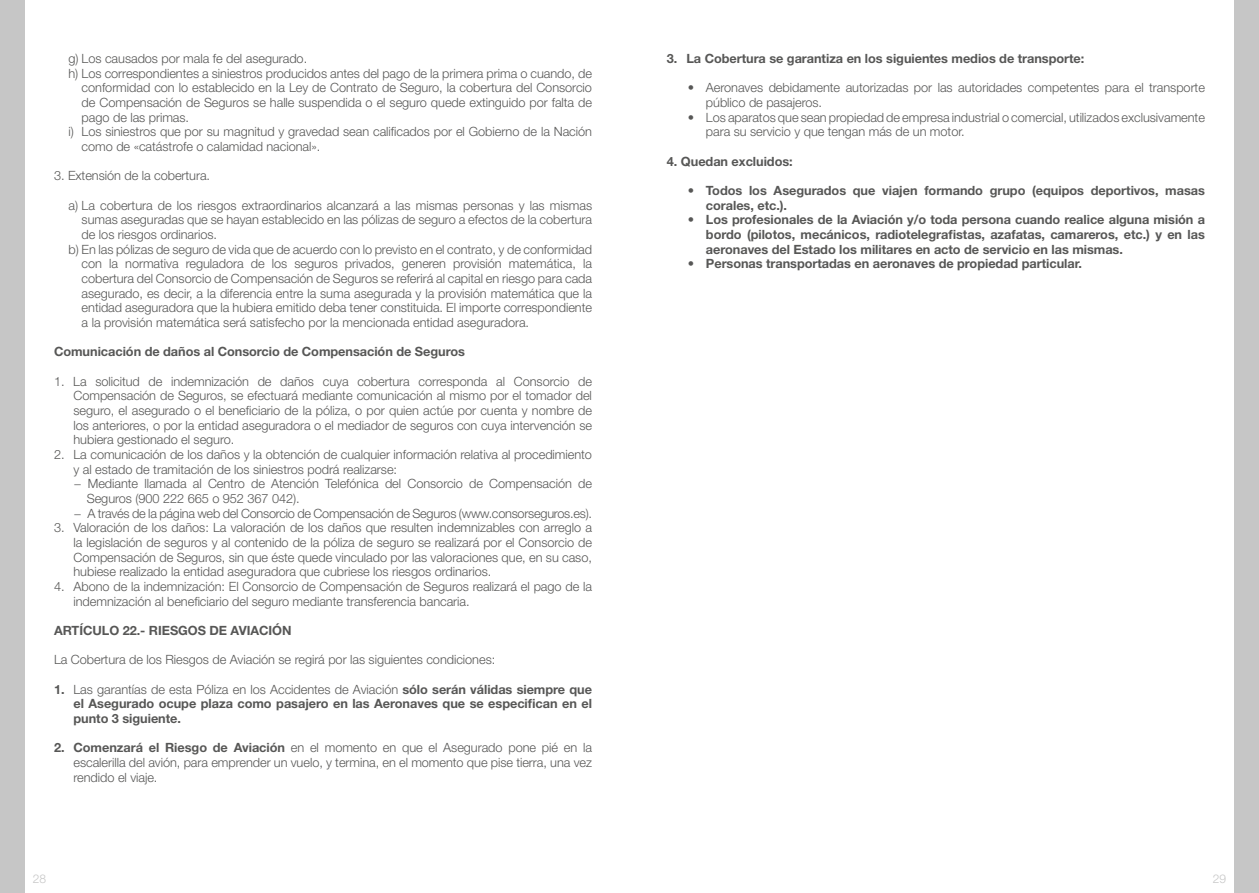
<style>
.page{position:relative;width:1259px;height:893px;background:#fff}
.page>*{position:absolute;margin:0;border:0;box-sizing:border-box;transform-origin:0 0}
.t1{font:300 12.75px/14.7px "Helvetica Neue LT Std";letter-spacing:-.005em;color:#575756}
.t2{font:700 12.75px/14.7px "Helvetica Neue LT Std";letter-spacing:-.005em;color:#575756;text-align:justify}
.t3{font:300 12px "Helvetica Neue LT Std";color:#c6c6c6}
.s1{font-weight:300}
.s2{font-weight:700}
</style>
<div class="page">
<div style="left:0;top:0;width:25px;height:893px;background:#c6c6c6"></div>
<div style="left:1234px;top:0;width:25px;height:893px;background:#c6c6c6"></div>
<p class="t1" style="left:68px;top:51px;width:240px">g) Los causados por mala fe del asegurado.</p>
<p class="t1" style="left:68px;top:66px;width:525px">h) Los correspondientes a siniestros producidos antes del pago de la primera prima o cuando, de</p>
<p class="t1" style="left:82px;top:80px;width:512px">conformidad con lo establecido en la Ley de Contrato de Seguro, la cobertura del Consorcio</p>
<p class="t1" style="left:82px;top:95px;width:512px">de Compensación de Seguros se halle suspendida o el seguro quede extinguido por falta de</p>
<p class="t1" style="left:82px;top:110px;width:109px">pago de las primas.</p>
<p class="t1" style="left:68px;top:124px;width:525px">i) Los siniestros que por su magnitud y gravedad sean calificados por el Gobierno de la Nación</p>
<p class="t1" style="left:82px;top:139px;width:240px">como de «catástrofe o calamidad nacional».</p>
<p class="t1" style="left:54px;top:168px;width:158px">3. Extensión de la cobertura.</p>
<p class="t1" style="left:68px;top:198px;width:525px">a) La cobertura de los riesgos extraordinarios alcanzará a las mismas personas y las mismas</p>
<p class="t1" style="left:82px;top:212px;width:512px">sumas aseguradas que se hayan establecido en las pólizas de seguro a efectos de la cobertura</p>
<p class="t1" style="left:82px;top:227px;width:137px">de los riesgos ordinarios.</p>
<p class="t1" style="left:68px;top:242px;width:525px">b) En las pólizas de seguro de vida que de acuerdo con lo previsto en el contrato, y de conformidad</p>
<p class="t1" style="left:82px;top:256px;width:512px">con la normativa reguladora de los seguros privados, generen provisión matemática, la</p>
<p class="t1" style="left:82px;top:271px;width:512px">cobertura del Consorcio de Compensación de Seguros se referirá al capital en riesgo para cada</p>
<p class="t1" style="left:82px;top:286px;width:512px">asegurado, es decir, a la diferencia entre la suma asegurada y la provisión matemática que la</p>
<p class="t1" style="left:82px;top:300px;width:512px">entidad aseguradora que la hubiera emitido deba tener constituida. El importe correspondiente</p>
<p class="t1" style="left:82px;top:315px;width:449px">a la provisión matemática será satisfecho por la mencionada entidad aseguradora.</p>
<p class="t2" style="left:54px;top:344px;width:412px">Comunicación de daños al Consorcio de Compensación de Seguros</p>
<p class="t1" style="left:73px;top:374px;width:520px;text-align:justify;text-indent:-19px">1. La solicitud de indemnización de daños cuya cobertura corresponda al Consorcio de Compensación de Seguros, se efectuará mediante comunicación al mismo por el tomador del seguro, el asegurado o el beneficiario de la póliza, o por quien actúe por cuenta y nombre de los anteriores, o por la entidad aseguradora o el mediador de seguros con cuya intervención se hubiera gestionado el seguro.</p>
<p class="t1" style="left:54px;top:447px;width:539px">2. La comunicación de los daños y la obtención de cualquier información relativa al procedimiento</p>
<p class="t1" style="left:73px;top:462px;width:325px">y al estado de tramitación de los siniestros podrá realizarse:</p>
<p class="t1" style="left:74px;top:476px;width:519px">− Mediante llamada al Centro de Atención Telefónica del Consorcio de Compensación de</p>
<p class="t1" style="left:87px;top:491px;width:215px">Seguros (900 222 665 o 952 367 042).</p>
<p class="t1" style="left:74px;top:505px;width:519px">− A través de la página web del Consorcio de Compensación de Seguros (www.consorseguros.es).</p>
<p class="t1" style="left:73px;top:520px;width:520px;text-align:justify;text-indent:-19px">3. Valoración de los daños: La valoración de los daños que resulten indemnizables con arreglo a la legislación de seguros y al contenido de la póliza de seguro se realizará por el Consorcio de Compensación de Seguros, sin que éste quede vinculado por las valoraciones que, en su caso, hubiese realizado la entidad aseguradora que cubriese los riesgos ordinarios.</p>
<p class="t1" style="left:73px;top:579px;width:520px;text-indent:-19px">4. Abono de la indemnización: El Consorcio de Compensación de Seguros realizará el pago de la indemnización al beneficiario del seguro mediante transferencia bancaria.</p>
<p class="t2" style="left:54px;top:623px;width:239px">ARTÍCULO 22.- RIESGOS DE AVIACIÓN</p>
<p class="t1" style="left:54px;top:652px;width:443px">La Cobertura de los Riesgos de Aviación se regirá por las siguientes condiciones:</p>
<p class="t2" style="left:73px;top:681px;width:520px;text-indent:-19px">1. <span class="s1">Las garantías de esta Póliza en los Accidentes de Aviación</span> sólo serán válidas siempre que el Asegurado ocupe plaza como pasajero en las Aeronaves que se especifican en el punto 3 siguiente.</p>
<p class="t1" style="left:73px;top:740px;width:520px;text-align:justify;text-indent:-19px"><span class="s2">2. Comenzará el Riesgo de Aviación</span> en el momento en que el Asegurado pone pié en la escalerilla del avión, para emprender un vuelo, y termina, en el momento que pise tierra, una vez rendido el viaje.</p>
<p class="t2" style="left:667px;top:51px;width:419px">3. La Cobertura se garantiza en los siguientes medios de transporte:</p>
<p class="t1" style="left:706px;top:80px;width:500px;text-indent:-18px">• Aeronaves debidamente autorizadas por las autoridades competentes para el transporte público de pasajeros.</p>
<p class="t1" style="left:706px;top:110px;width:500px;text-indent:-18px">• Los aparatos que sean propiedad de empresa industrial o comercial, utilizados exclusivamente para su servicio y que tengan más de un motor.</p>
<p class="t2" style="left:667px;top:154px;width:127px">4. Quedan excluidos:</p>
<p class="t2" style="left:706px;top:183px;width:500px;text-indent:-18px">• Todos los Asegurados que viajen formando grupo (equipos deportivos, masas corales, etc.).</p>
<p class="t2" style="left:706px;top:212px;width:500px;text-indent:-18px">• Los profesionales de la Aviación y/o toda persona cuando realice alguna misión a bordo (pilotos, mecánicos, radiotelegrafistas, azafatas, camareros, etc.) y en las aeronaves del Estado los militares en acto de servicio en las mismas.</p>
<p class="t2" style="left:688px;top:256px;width:395px">• Personas transportadas en aeronaves de propiedad particular.</p>
<p class="t3" style="left:33px;top:871px;width:15px">28</p>
<p class="t3" style="left:1213px;top:871px;width:15px">29</p>
</div>
